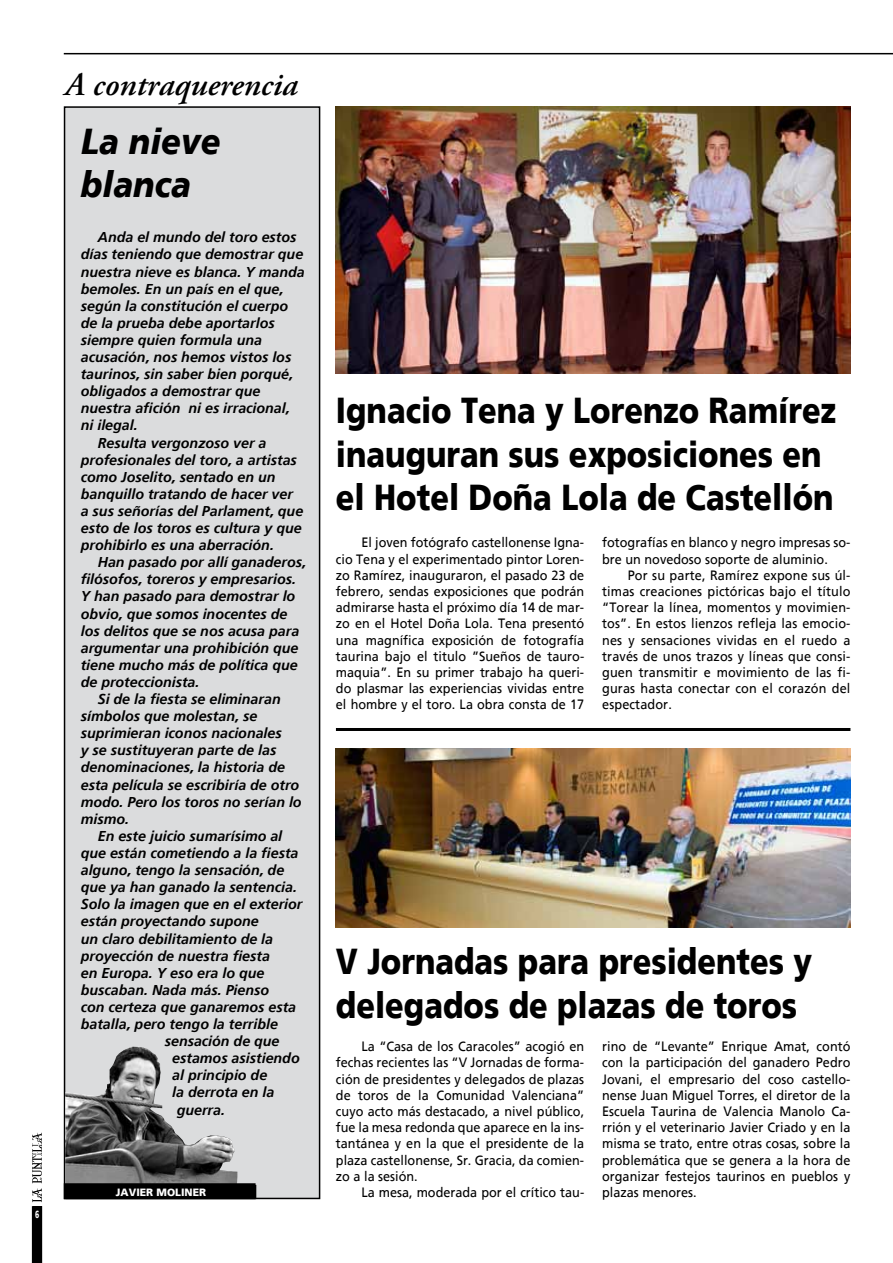
<style>
.page{position:relative;width:893px;height:1263px;background:#fff}
.page>*{position:absolute;margin:0;border:0;box-sizing:border-box;transform-origin:0 0}
.t1{font:900 36px/43.2px "Frutiger";color:#000;scale:.85 1}
.t2{font:italic 900 36px/43.2px "Frutiger";color:#000;scale:.9 1}
.t3{font:italic 600 33px "Adobe Garamond Pro";color:#000}
.t4{font:italic 700 14.25px "Frutiger Linotype";color:#000}
.t5{font:13.5px/16.2px "Frutiger";color:#000;text-align:justify;scale:.94 1}
.t6{font:900 10.5px "Frutiger";color:#fff}
.t7{font:900 10.5px "Frutiger";color:#fff;scale:.65 1}
</style>
<div class="page">
<hr style="left:64px;top:53px;width:829px;height:1px;background:#000">
<svg style="left:31px;top:1132px;width:12px;height:131px"></svg>
<div style="left:65px;top:107px;width:255px;height:1091px;background:#dbdcdd"></div>
<div style="left:64px;top:106px;width:256px;height:1093px;border:2px solid #000"></div>
<img style="left:65px;top:1047px;width:172px;height:136px">
<div style="left:65px;top:1184px;width:190px;height:14px;background:#000"></div>
<div style="left:64px;top:1183px;width:192px;height:16px;border:2px solid #000"></div>
<div style="left:66px;top:1185px;width:190px;height:14px;border:2px solid #000"></div>
<img style="left:336px;top:106px;width:514px;height:268px">
<hr style="left:336px;top:728px;width:514px;height:3px;background:#000">
<img style="left:336px;top:749px;width:514px;height:179px">
<h2 class="t3" style="left:65px;top:66px;width:234px">A contraquerencia</h2>
<h1 class="t2" style="left:81px;top:120px;width:157px">La nieve blanca</h1>
<p class="t4" style="left:98px;top:228px;width:200px">Anda el mundo del toro estos</p>
<p class="t4" style="left:81px;top:246px;width:224px">días teniendo que demostrar que</p>
<p class="t4" style="left:81px;top:263px;width:226px">nuestra nieve es blanca. Y manda</p>
<p class="t4" style="left:81px;top:280px;width:204px">bemoles. En un país en el que,</p>
<p class="t4" style="left:81px;top:297px;width:209px">según la constitución el cuerpo</p>
<p class="t4" style="left:81px;top:314px;width:196px">de la prueba debe aportarlos</p>
<p class="t4" style="left:81px;top:331px;width:183px">siempre quien formula una</p>
<p class="t4" style="left:81px;top:348px;width:212px">acusación, nos hemos vistos los</p>
<p class="t4" style="left:81px;top:365px;width:214px">taurinos, sin saber bien porqué,</p>
<p class="t4" style="left:81px;top:382px;width:181px">obligados a demostrar que</p>
<p class="t4" style="left:81px;top:399px;width:211px">nuestra afición ni es irracional,</p>
<p class="t4" style="left:81px;top:417px;width:59px">ni ilegal.</p>
<p class="t4" style="left:98px;top:434px;width:170px">Resulta vergonzoso ver a</p>
<p class="t4" style="left:81px;top:451px;width:218px">profesionales del toro, a artistas</p>
<p class="t4" style="left:81px;top:468px;width:196px">como Joselito, sentado en un</p>
<p class="t4" style="left:81px;top:485px;width:214px">banquillo tratando de hacer ver</p>
<p class="t4" style="left:81px;top:502px;width:224px">a sus señorías del Parlament, que</p>
<p class="t4" style="left:81px;top:519px;width:222px">esto de los toros es cultura y que</p>
<p class="t4" style="left:81px;top:536px;width:195px">prohibirlo es una aberración.</p>
<p class="t4" style="left:98px;top:553px;width:210px">Han pasado por allí ganaderos,</p>
<p class="t4" style="left:81px;top:570px;width:217px">filósofos, toreros y empresarios.</p>
<p class="t4" style="left:81px;top:588px;width:216px">Y han pasado para demostrar lo</p>
<p class="t4" style="left:81px;top:605px;width:208px">obvio, que somos inocentes de</p>
<p class="t4" style="left:81px;top:622px;width:220px">los delitos que se nos acusa para</p>
<p class="t4" style="left:81px;top:639px;width:219px">argumentar una prohibición que</p>
<p class="t4" style="left:81px;top:656px;width:218px">tiene mucho más de política que</p>
<p class="t4" style="left:81px;top:673px;width:120px">de proteccionista.</p>
<p class="t4" style="left:98px;top:690px;width:184px">Si de la fiesta se eliminaran</p>
<p class="t4" style="left:81px;top:707px;width:178px">símbolos que molestan, se</p>
<p class="t4" style="left:81px;top:724px;width:203px">suprimieran iconos nacionales</p>
<p class="t4" style="left:81px;top:741px;width:197px">y se sustituyeran parte de las</p>
<p class="t4" style="left:81px;top:759px;width:206px">denominaciones, la historia de</p>
<p class="t4" style="left:81px;top:776px;width:220px">esta película se escribiría de otro</p>
<p class="t4" style="left:81px;top:793px;width:222px">modo. Pero los toros no serían lo</p>
<p class="t4" style="left:81px;top:810px;width:50px">mismo.</p>
<p class="t4" style="left:98px;top:827px;width:186px">En este juicio sumarísimo al</p>
<p class="t4" style="left:81px;top:844px;width:219px">que están cometiendo a la fiesta</p>
<p class="t4" style="left:81px;top:861px;width:205px">alguno, tengo la sensación, de</p>
<p class="t4" style="left:81px;top:878px;width:218px">que ya han ganado la sentencia.</p>
<p class="t4" style="left:81px;top:895px;width:223px">Solo la imagen que en el exterior</p>
<p class="t4" style="left:81px;top:912px;width:180px">están proyectando supone</p>
<p class="t4" style="left:81px;top:930px;width:194px">un claro debilitamiento de la</p>
<p class="t4" style="left:81px;top:947px;width:191px">proyección de nuestra fiesta</p>
<p class="t4" style="left:81px;top:964px;width:185px">en Europa. Y eso era lo que</p>
<p class="t4" style="left:81px;top:981px;width:190px">buscaban. Nada más. Pienso</p>
<p class="t4" style="left:81px;top:998px;width:217px">con certeza que ganaremos esta</p>
<p class="t4" style="left:81px;top:1015px;width:199px">batalla, pero tengo la terrible</p>
<p class="t4" style="left:165px;top:1032px;width:116px">sensación de que</p>
<p class="t4" style="left:172px;top:1049px;width:129px">estamos asistiendo</p>
<p class="t4" style="left:172px;top:1066px;width:97px">al principio de</p>
<p class="t4" style="left:172px;top:1083px;width:104px">la derrota en la</p>
<p class="t4" style="left:177px;top:1101px;width:50px">guerra.</p>
<p class="t7" style="left:35px;top:1207px;width:8px">6</p>
<p class="t6" style="left:116px;top:1186px;width:92px">JAVIER MOLINER</p>
<h1 class="t1" style="left:336px;top:389px;width:590px">Ignacio Tena y Lorenzo Ramírez inauguran sus exposiciones en el Hotel Doña Lola de Castellón</h1>
<p class="t5" style="left:336px;top:534px;width:266px;text-indent:26px">El joven fotógrafo castellonense Igna&shy;cio Tena y el experimentado pintor Loren&shy;zo Ramírez, inauguraron, el pasado 23 de febrero, sendas exposiciones que podrán admirarse hasta el próximo día 14 de mar&shy;zo en el Hotel Doña Lola. Tena presentó una magnífica exposición de fotografía taurina bajo el titulo ”Sueños de tauro&shy;maquia”. En su primer trabajo ha queri&shy;do plasmar las experiencias vividas entre el hombre y el toro. La obra consta de 17</p>
<p class="t5" style="left:602px;top:534px;width:266px">fotografías en blanco y negro impresas so&shy;bre un novedoso soporte de aluminio.</p>
<p class="t5" style="left:602px;top:567px;width:266px;text-indent:26px">Por su parte, Ramírez expone sus úl&shy;timas creaciones pictóricas bajo el título “Torear la línea, momentos y movimien&shy;tos”. En estos lienzos refleja las emocio&shy;nes y sensaciones vividas en el ruedo a través de unos trazos y líneas que consi&shy;guen transmitir e movimiento de las fi&shy;guras hasta conectar con el corazón del espectador.</p>
<h1 class="t1" style="left:336px;top:940px;width:562px">V Jornadas para presidentes y delegados de plazas de toros</h1>
<p class="t5" style="left:336px;top:1038px;width:266px;text-indent:26px">La “Casa de los Caracoles” acogió en fechas recientes las “V Jornadas de forma&shy;ción de presidentes y delegados de plazas de toros de la Comunidad Valenciana” cuyo acto más destacado, a nivel público, fue la mesa redonda que aparece en la ins&shy;tantánea y en la que el presidente de la plaza castellonense, Sr. Gracia, da comien&shy;zo a la sesión.</p>
<p class="t5" style="left:361px;top:1184px;width:238px">La mesa, moderada por el crítico tau-</p>
<p class="t5" style="left:602px;top:1038px;width:266px">rino de “Levante” Enrique Amat, contó con la participación del ganadero Pedro Jovani, el empresario del coso castello&shy;nense Juan Miguel Torres, el diretor de la Escuela Taurina de Valencia Manolo Ca&shy;rrión y el veterinario Javier Criado y en la misma se trato, entre otras cosas, sobre la problemática que se genera a la hora de organizar festejos taurinos en pueblos y plazas menores.</p>
</div>
